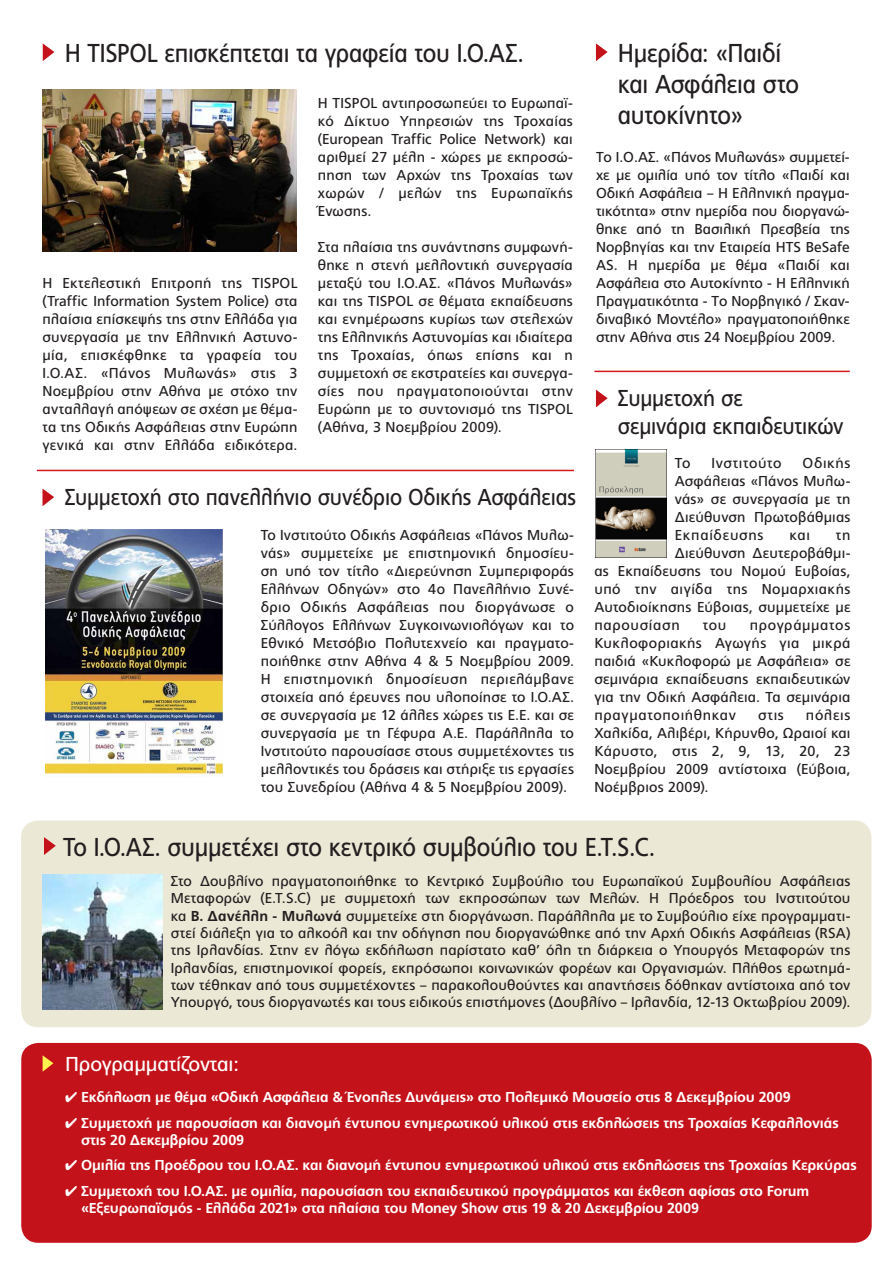
<style>
.page{position:relative;width:893px;height:1263px;background:#fff}
.page>*{position:absolute;margin:0;border:0;box-sizing:border-box;transform-origin:0 0}
.t1{font:25.95px/31.2px "PF Catalog";letter-spacing:-.01em;color:#231f20;scale:.9 1}
.t2{font:22.95px/27.8px "PF Catalog";letter-spacing:-.01em;color:#231f20;scale:.9 1}
.t3{font:20.1px "PF Catalog";letter-spacing:-.01em;color:#fff}
.t4{font:14.4px/18px "PF Catalog";letter-spacing:.015em;color:#231f20;text-align:justify}
.t5{font:700 14.4px/17.4px "PF Catalog";letter-spacing:-.01em;color:#fff}
.t6{font:14.4px "PF Catalog";letter-spacing:.04em;color:#231f20}
.t7{font:14.4px "PF Catalog";letter-spacing:.045em;color:#231f20}
.s1{font-weight:700}
</style>
<div class="page">
<div style="left:21px;top:820px;width:850px;height:207px;background:#ebe9d6;border-radius:17px"></div>
<img style="left:43px;top:874px;width:119px;height:135px">
<svg style="left:44px;top:837px;width:12px;height:18px"></svg>
<div style="left:21px;top:1043px;width:851px;height:200px;background:#c4121a;border-radius:17px"></div>
<svg style="left:43px;top:1055px;width:10px;height:17px"></svg>
<svg style="left:42px;top:489px;width:12px;height:17px"></svg>
<svg style="left:596px;top:43px;width:12px;height:18px"></svg>
<svg style="left:596px;top:390px;width:12px;height:17px"></svg>
<img style="left:595px;top:449px;width:71px;height:109px">
<hr style="left:37px;top:470px;width:537px;height:1px;background:#d7171f">
<hr style="left:594px;top:371px;width:256px;height:1px;background:#d7171f">
<svg style="left:43px;top:43px;width:11px;height:18px"></svg>
<img style="left:42px;top:90px;width:255px;height:162px">
<img style="left:46px;top:530px;width:177px;height:246px">
<h1 class="t1" style="left:65px;top:38px;width:512px">Η TISPOL επισκέπτεται τα γραφεία του Ι.Ο.ΑΣ.</h1>
<p class="t4" style="left:42px;top:274px;width:257px">H Εκτελεστική Επιτροπή της TISPOL (Traffic Information System Police) στα πλαίσια επίσκεψής της στην Ελλάδα για συνεργασία με την Ελληνική Αστυνο&shy;μία, επισκέφθηκε τα γραφεία του Ι.Ο.ΑΣ. «Πάνος Μυλωνάς» στις 3<br>Νοεμβρίου στην Αθήνα με στόχο την ανταλλαγή απόψεων σε σχέση με θέμα&shy;τα της Οδικής Ασφάλειας στην Ευρώπη γενικά και στην Ελλάδα ειδικότερα.</p>
<p class="t4" style="left:318px;top:94px;width:257px">Η TISPOL αντιπροσωπεύει το Ευρωπαϊ&shy;κό Δίκτυο Υπηρεσιών της Τροχαίας (European Traffic Police Network) και αριθμεί 27 μέλη - χώρες με εκπροσώ&shy;πηση των Αρχών της Τροχαίας των χωρών / μελών της Ευρωπαϊκής Ένωσης.</p>
<p class="t4" style="left:318px;top:238px;width:257px">Στα πλαίσια της συνάντησης συμφωνή&shy;θηκε η στενή μελλοντική συνεργασία μεταξύ του Ι.Ο.ΑΣ. «Πάνος Μυλωνάς» και της TISPOL σε θέματα εκπαίδευσης και ενημέρωσης κυρίως των στελεχών της Ελληνικής Αστυνομίας και ιδιαίτερα της Τροχαίας, όπως επίσης και η συμμετοχή σε εκστρατείες και συνεργα&shy;σίες που πραγματοποιούνται στην Ευρώπη με το συντονισμό της TISPOL (Αθήνα, 3 Νοεμβρίου 2009).</p>
<h2 class="t2" style="left:65px;top:483px;width:570px">Συμμετοχή στο πανελλήνιο συνέδριο Oδικής Aσφάλειας</h2>
<p class="t4" style="left:261px;top:526px;width:315px">Το Ινστιτούτο Οδικής Ασφάλειας «Πάνος Μυλω&shy;νάς» συμμετείχε με επιστημονική δημοσίευ&shy;ση υπό τον τίτλο «Διερεύνηση Συμπεριφοράς Ελλήνων Οδηγών» στο 4ο Πανελλήνιο Συνέ&shy;δριο Οδικής Ασφάλειας που διοργάνωσε ο Σύλλογος Ελλήνων Συγκοινωνιολόγων και το Εθνικό Μετσόβιο Πολυτεχνείο και πραγματο&shy;ποιήθηκε στην Αθήνα 4 &amp; 5 Νοεμβρίου 2009.<br>Η επιστημονική δημοσίευση περιελάμβανε στοιχεία από έρευνες που υλοποίησε το Ι.Ο.ΑΣ. σε συνεργασία με 12 άλλες χώρες τις Ε.Ε. και σε συνεργασία με τη Γέφυρα Α.Ε. Παράλληλα το Ινστιτούτο παρουσίασε στους συμμετέχοντες τις μελλοντικές του δράσεις και στήριξε τις εργασίες του Συνεδρίου (Αθήνα 4 &amp; 5 Νοεμβρίου 2009).</p>
<h1 class="t1" style="left:618px;top:38px;width:203px">Ημερίδα: «Παιδί και Ασφάλεια στο αυτοκίνητο»</h1>
<p class="t4" style="left:596px;top:148px;width:255px">Το Ι.Ο.ΑΣ. «Πάνος Μυλωνάς» συμμετεί&shy;χε με ομιλία υπό τον τίτλο «Παιδί και Οδική Ασφάλεια – Η Ελληνική πραγμα&shy;τικότητα» στην ημερίδα που διοργανώ&shy;θηκε από τη Βασιλική Πρεσβεία της Νορβηγίας και την Εταιρεία HTS BeSafe AS. Η ημερίδα με θέμα «Παιδί και Ασφάλεια στο Αυτοκίνητο - Η Ελληνική Πραγματικότητα - Το Νορβηγικό / Σκαν&shy;διναβικό Μοντέλο» πραγματοποιήθηκε στην Αθήνα στις 24 Νοεμβρίου 2009.</p>
<h2 class="t2" style="left:618px;top:384px;width:252px">Συμμετοχή σε<br>σεμινάρια εκπαιδευτικών</h2>
<p class="t4" style="left:675px;top:454px;width:17px">Το</p>
<p class="t6" style="left:711px;top:455px;width:72px">Ινστιτούτο</p>
<p class="t4" style="left:675px;top:454px;width:177px;text-indent:128px">Οδικής Ασφάλειας «Πάνος Μυλω&shy;νάς» σε συνεργασία με τη Διεύθυνση Πρωτοβάθμιας Εκπαίδευσης</p>
<p class="t4" style="left:789px;top:526px;width:22px">και</p>
<p class="t4" style="left:836px;top:526px;width:16px">τη</p>
<p class="t4" style="left:675px;top:544px;width:177px">Διεύθυνση Δευτεροβάθμι-</p>
<p class="t4" style="left:594px;top:562px;width:258px">ας Εκπαίδευσης του Νομού Ευβοίας,</p>
<p class="t4" style="left:594px;top:580px;width:258px">υπό την αιγίδα της Νομαρχιακής</p>
<p class="t4" style="left:594px;top:598px;width:258px">Αυτοδιοίκησης Εύβοιας, συμμετείχε με</p>
<p class="t7" style="left:594px;top:617px;width:87px">παρουσίαση</p>
<p class="t4" style="left:703px;top:616px;width:25px">του</p>
<p class="t4" style="left:594px;top:616px;width:257px;text-indent:155px">προγράμματος Κυκλοφοριακής Αγωγής για μικρά παιδιά «Κυκλοφορώ με Ασφάλεια» σε σεμινάρια εκπαίδευσης εκπαιδευτικών για την Οδική Ασφάλεια. Τα σεμινάρια πραγματοποιήθηκαν</p>
<p class="t4" style="left:594px;top:706px;width:258px;text-indent:212px">πόλεις Χαλκίδα, Αλιβέρι, Κήρυνθο, Ωραιοί και Κάρυστο, στις 2, 9, 13, 20, 23<br>Νοεμβρίου 2009 αντίστοιχα (Εύβοια, Νοέμβριος 2009).</p>
<p class="t4" style="left:758px;top:706px;width:27px">στις</p>
<h1 class="t1" style="left:63px;top:831px;width:660px">Το Ι.Ο.ΑΣ. συμμετέχει στο κεντρικό συμβούλιο του E.T.S.C.</h1>
<p class="t4" style="left:171px;top:872px;width:681px;line-height:17.4px">Στο Δουβλίνο πραγματοποιήθηκε το Κεντρικό Συμβούλιο του Ευρωπαϊκού Συμβουλίου Ασφάλειας Μεταφορών (E.T.S.C) με συμμετοχή των εκπροσώπων των Μελών. Η Πρόεδρος του Ινστιτούτου κα <span class="s1">Β. Δανέλλη - Μυλωνά</span> συμμετείχε στη διοργάνωση. Παράλληλα με το Συμβούλιο είχε προγραμματι&shy;στεί διάλεξη για το αλκοόλ και την οδήγηση που διοργανώθηκε από την Αρχή Οδικής Ασφάλειας (RSA) της Ιρλανδίας. Στην εν λόγω εκδήλωση παρίστατο καθ’ όλη τη διάρκεια ο Υπουργός Μεταφορών της Ιρλανδίας, επιστημονικοί φορείς, εκπρόσωποι κοινωνικών φορέων και Οργανισμών. Πλήθος ερωτημά&shy;των τέθηκαν από τους συμμετέχοντες – παρακολουθούντες και απαντήσεις δόθηκαν αντίστοιχα από τον Υπουργό, τους διοργανωτές και τους ειδικούς επιστήμονες (Δουβλίνο – Ιρλανδία, 12-13 Οκτωβρίου 2009).</p>
<h3 class="t3" style="left:65px;top:1052px;width:175px">Προγραμματίζονται:</h3>
<p class="t5" style="left:65px;top:1088px;width:727px">✔ Εκδήλωση με θέμα «Οδική Ασφάλεια &amp; Ένοπλες Δυνάμεις» στο Πολεμικό Μουσείο στις 8 Δεκεμβρίου 2009</p>
<p class="t5" style="left:81px;top:1114px;width:759px;text-indent:-16px">✔ Συμμετοχή με παρουσίαση και διανομή έντυπου ενημερωτικού υλικού στις εκδηλώσεις της Τροχαίας Κεφαλλονιάς στις 20 Δεκεμβρίου 2009</p>
<p class="t5" style="left:65px;top:1157px;width:793px">✔ Ομιλία της Προέδρου του Ι.Ο.ΑΣ. και διανομή έντυπου ενημερωτικού υλικού στις εκδηλώσεις της Τροχαίας Κερκύρας</p>
<p class="t5" style="left:81px;top:1182px;width:729px;text-indent:-16px">✔ Συμμετοχή του Ι.Ο.ΑΣ. με ομιλία, παρουσίαση του εκπαιδευτικού προγράμματος και έκθεση αφίσας στο Forum «Εξευρωπαϊσμός - Ελλάδα 2021» στα πλαίσια του Money Show στις 19 &amp; 20 Δεκεμβρίου 2009</p>
</div>
